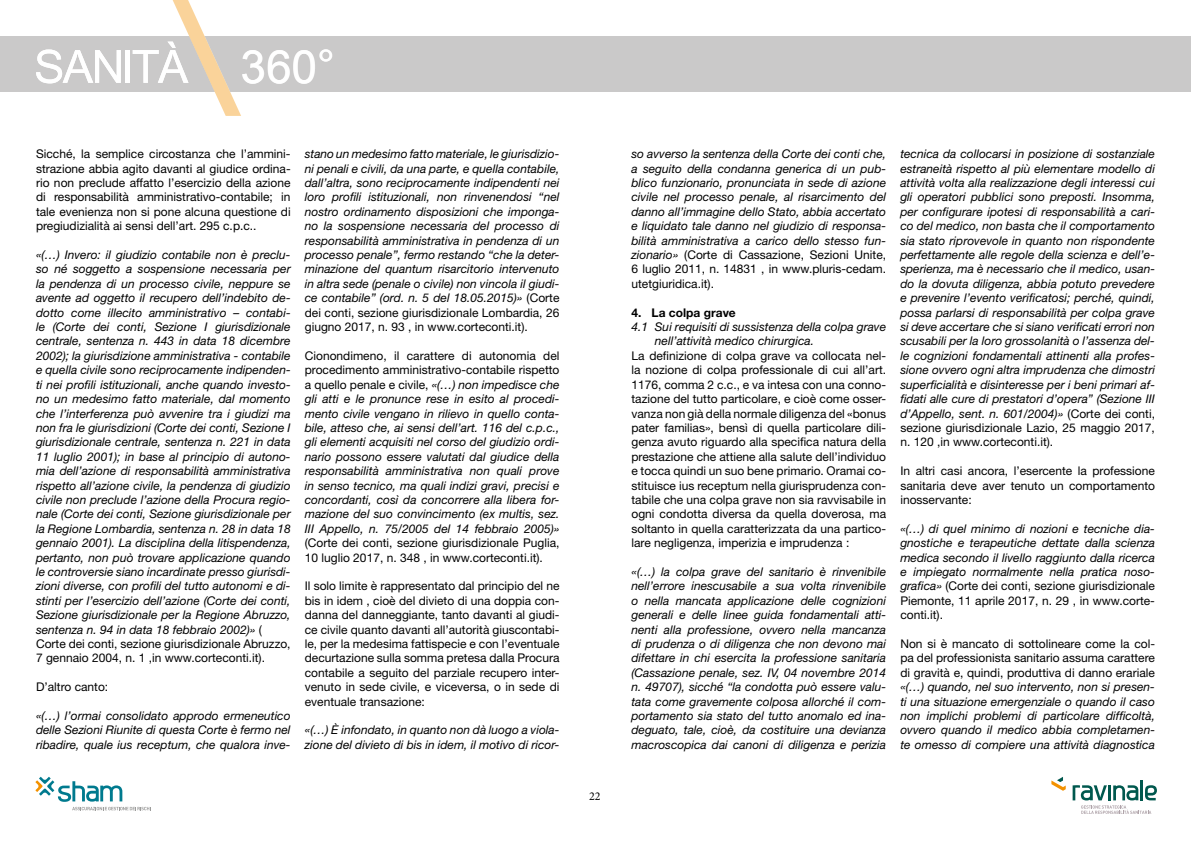
<style>
.page{position:relative;width:1191px;height:842px;background:#fff}
.page>*{position:absolute;margin:0;border:0;box-sizing:border-box;transform-origin:0 0}
.t1{font:45.8px "Arial Unicode MS";color:#fff}
.t2{font:italic 12px/14.4px "Helvetica Neue";color:#000;text-align:justify}
.t3{font:12px/14.4px "Helvetica Neue";color:#000;text-align:justify}
.t4{font:700 12px "Helvetica Neue";color:#000}
.t5{font:12px "Minion Pro";color:#000}
.s1{font-style:normal}
</style>
<div class="page">
<div style="left:0;top:36px;width:1191px;height:56px;background:#cac9c9"></div>
<svg style="left:36px;top:49px;width:85px;height:34px"></svg>
<hr style="left:125px;top:50px;width:4px;height:33px;background:#fff">
<svg style="left:133px;top:0;width:108px;height:116px"></svg>
<svg style="left:35px;top:777px;width:116px;height:33px"></svg>
<hr style="left:1140px;top:780px;width:3px;height:20px;background:#00584e">
<svg style="left:1072px;top:785px;width:85px;height:29px"></svg>
<svg style="left:1051px;top:777px;width:14px;height:14px"></svg>
<h1 class="t1" style="left:240px;top:33px;width:96px">360°</h1>
<p class="t3" style="left:36px;top:147px;width:256px">Sicché, la semplice circostanza che l’ammini&shy;strazione abbia agito davanti al giudice ordina&shy;rio non preclude affatto l’esercizio della azione di responsabilità amministrativo-contabile; in tale evenienza non si pone alcuna questione di pregiudizialità ai sensi dell’art. 295 c.p.c..</p>
<p class="t2" style="left:36px;top:247px;width:256px;text-align:left">«(…) Invero: il giudizio contabile non è preclu&shy;so né soggetto a sospensione necessaria per la pendenza di un processo civile, neppure se avente ad oggetto il recupero dell’indebito de&shy;dotto come illecito amministrativo – contabi&shy;le (Corte dei conti, Sezione I giurisdizionale centrale, sentenza n. 443 in data 18 dicembre 2002); la giurisdizione amministrativa - contabile e quella civile sono reciprocamente indipenden&shy;ti nei profili istituzionali, anche quando investo&shy;no un medesimo fatto materiale, dal momento che l’interferenza può avvenire tra i giudizi ma non fra le giurisdizioni (Corte dei conti, Sezione I giurisdizionale centrale, sentenza n. 221 in data 11 luglio 2001); in base al principio di autono&shy;mia dell’azione di responsabilità amministrativa rispetto all’azione civile, la pendenza di giudizio civile non preclude l’azione della Procura regio&shy;nale (Corte dei conti, Sezione giurisdizionale per la Regione Lombardia, sentenza n. 28 in data 18 gennaio 2001). La disciplina della litispendenza, pertanto, non può trovare applicazione quando le controversie siano incardinate presso giurisdi&shy;zioni diverse, con profili del tutto autonomi e di&shy;stinti per l’esercizio dell’azione (Corte dei conti, Sezione giurisdizionale per la Regione Abruzzo, sentenza n. 94 in data 18 febbraio 2002)» <span class="s1">( Corte dei conti, sezione giurisdizionale Abruzzo, 7 gennaio 2004, n. 1 ,in www.corteconti.it).</span></p>
<p class="t3" style="left:36px;top:679px;width:74px">D’altro canto:</p>
<p class="t2" style="left:36px;top:708px;width:256px">«(…) l’ormai consolidato approdo ermeneutico delle Sezioni Riunite di questa Corte è fermo nel ribadire, quale ius receptum, che qualora inve-</p>
<p class="t2" style="left:305px;top:147px;width:256px">stano un medesimo fatto materiale, le giurisdizio&shy;ni penali e civili, da una parte, e quella contabile, dall’altra, sono reciprocamente indipendenti nei loro profili istituzionali, non rinvenendosi “nel nostro ordinamento disposizioni che imponga&shy;no la sospensione necessaria del processo di responsabilità amministrativa in pendenza di un processo penale”, fermo restando “che la deter&shy;minazione del quantum risarcitorio intervenuto in altra sede (penale o civile) non vincola il giudi&shy;ce contabile” (ord. n. 5 del 18.05.2015)» <span class="s1">(Corte dei conti, sezione giurisdizionale Lombardia, 26 giugno 2017, n. 93 , in www.corteconti.it).</span></p>
<p class="t2" style="left:305px;top:348px;width:256px"><span class="s1">Cionondimeno, il carattere di autonomia del procedimento amministrativo-contabile rispetto a quello penale e civile,</span> «(…) non impedisce che gli atti e le pronunce rese in esito al procedi&shy;mento civile vengano in rilievo in quello conta&shy;bile, atteso che, ai sensi dell’art. 116 del c.p.c., gli elementi acquisiti nel corso del giudizio ordi&shy;nario possono essere valutati dal giudice della responsabilità amministrativa non quali prove in senso tecnico, ma quali indizi gravi, precisi e concordanti, così da concorrere alla libera for&shy;mazione del suo convincimento (ex multis, sez.<br>III Appello, n. 75/2005 del 14 febbraio 2005)»</p>
<p class="t3" style="left:305px;top:535px;width:256px">(Corte dei conti, sezione giurisdizionale Puglia,<br>10 luglio 2017, n. 348 , in www.corteconti.it).</p>
<p class="t3" style="left:305px;top:579px;width:256px">Il solo limite è rappresentato dal principio del ne bis in idem , cioè del divieto di una doppia con&shy;danna del danneggiante, tanto davanti al giudi&shy;ce civile quanto davanti all’autorità giuscontabi&shy;le, per la medesima fattispecie e con l’eventuale decurtazione sulla somma pretesa dalla Procura contabile a seguito del parziale recupero inter&shy;venuto in sede civile, e viceversa, o in sede di eventuale transazione:</p>
<p class="t2" style="left:305px;top:723px;width:256px">«(…) È infondato, in quanto non dà luogo a viola&shy;zione del divieto di bis in idem, il motivo di ricor-</p>
<p class="t5" style="left:589px;top:788px;width:13px">22</p>
<p class="t2" style="left:631px;top:147px;width:256px">so avverso la sentenza della Corte dei conti che, a seguito della condanna generica di un pub&shy;blico funzionario, pronunciata in sede di azione civile nel processo penale, al risarcimento del danno all’immagine dello Stato, abbia accertato e liquidato tale danno nel giudizio di responsa&shy;bilità amministrativa a carico dello stesso fun&shy;zionario» <span class="s1">(Corte di Cassazione, Sezioni Unite, 6 luglio 2011, n. 14831 , in www.pluris-cedam. utetgiuridica.it).</span></p>
<p class="t4" style="left:631px;top:305px;width:106px">4. La colpa grave</p>
<p class="t2" style="left:655px;top:319px;width:233px;text-indent:-23px">4.1 Sui requisiti di sussistenza della colpa grave nell’attività medico chirurgica.</p>
<p class="t3" style="left:631px;top:348px;width:256px">La definizione di colpa grave va collocata nel&shy;la nozione di colpa professionale di cui all’art.<br>1176, comma 2 c.c., e va intesa con una conno&shy;tazione del tutto particolare, e cioè come osser&shy;vanza non già della normale diligenza del «bonus pater familias», bensì di quella particolare dili&shy;genza avuto riguardo alla specifica natura della prestazione che attiene alla salute dell’individuo e tocca quindi un suo bene primario. Oramai co&shy;stituisce ius receptum nella giurisprudenza con&shy;tabile che una colpa grave non sia ravvisabile in ogni condotta diversa da quella doverosa, ma soltanto in quella caratterizzata da una partico&shy;lare negligenza, imperizia e imprudenza :</p>
<p class="t2" style="left:631px;top:564px;width:256px">«(…) la colpa grave del sanitario è rinvenibile nell’errore inescusabile a sua volta rinvenibile o nella mancata applicazione delle cognizioni generali e delle linee guida fondamentali atti&shy;nenti alla professione, ovvero nella mancanza di prudenza o di diligenza che non devono mai difettare in chi esercita la professione sanitaria (Cassazione penale, sez. IV, 04 novembre 2014 n. 49707), sicché “la condotta può essere valu&shy;tata come gravemente colposa allorché il com&shy;portamento sia stato del tutto anomalo ed ina&shy;deguato, tale, cioè, da costituire una devianza macroscopica dai canoni di diligenza e perizia</p>
<p class="t2" style="left:900px;top:147px;width:256px">tecnica da collocarsi in posizione di sostanziale estraneità rispetto al più elementare modello di attività volta alla realizzazione degli interessi cui gli operatori pubblici sono preposti. Insomma, per configurare ipotesi di responsabilità a cari&shy;co del medico, non basta che il comportamento sia stato riprovevole in quanto non rispondente perfettamente alle regole della scienza e dell’e&shy;sperienza, ma è necessario che il medico, usan&shy;do la dovuta diligenza, abbia potuto prevedere e prevenire l’evento verificatosi; perché, quindi, possa parlarsi di responsabilità per colpa grave si deve accertare che si siano verificati errori non scusabili per la loro grossolanità o l’assenza del&shy;le cognizioni fondamentali attinenti alla profes&shy;sione ovvero ogni altra imprudenza che dimostri superficialità e disinteresse per i beni primari af&shy;fidati alle cure di prestatori d’opera” (Sezione III d’Appello, sent. n. 601/2004)» <span class="s1">(Corte dei conti, sezione giurisdizionale Lazio, 25 maggio 2017, n. 120 ,in www.corteconti.it).</span></p>
<p class="t3" style="left:900px;top:463px;width:256px">In altri casi ancora, l’esercente la professione sanitaria deve aver tenuto un comportamento inosservante:</p>
<p class="t2" style="left:900px;top:521px;width:256px">«(…) di quel minimo di nozioni e tecniche dia&shy;gnostiche e terapeutiche dettate dalla scienza medica secondo il livello raggiunto dalla ricerca e impiegato normalmente nella pratica noso&shy;grafica» <span class="s1">(Corte dei conti, sezione giurisdizionale Piemonte, 11 aprile 2017, n. 29 , in www.corte&shy;conti.it).</span></p>
<p class="t3" style="left:900px;top:636px;width:256px">Non si è mancato di sottolineare come la col&shy;pa del professionista sanitario assuma carattere di gravità e, quindi, produttiva di danno erariale</p>
<p class="t2" style="left:900px;top:679px;width:256px">«(…) quando, nel suo intervento, non si presen&shy;ti una situazione emergenziale o quando il caso non implichi problemi di particolare difficoltà, ovvero quando il medico abbia completamen&shy;te omesso di compiere una attività diagnostica</p>
</div>
